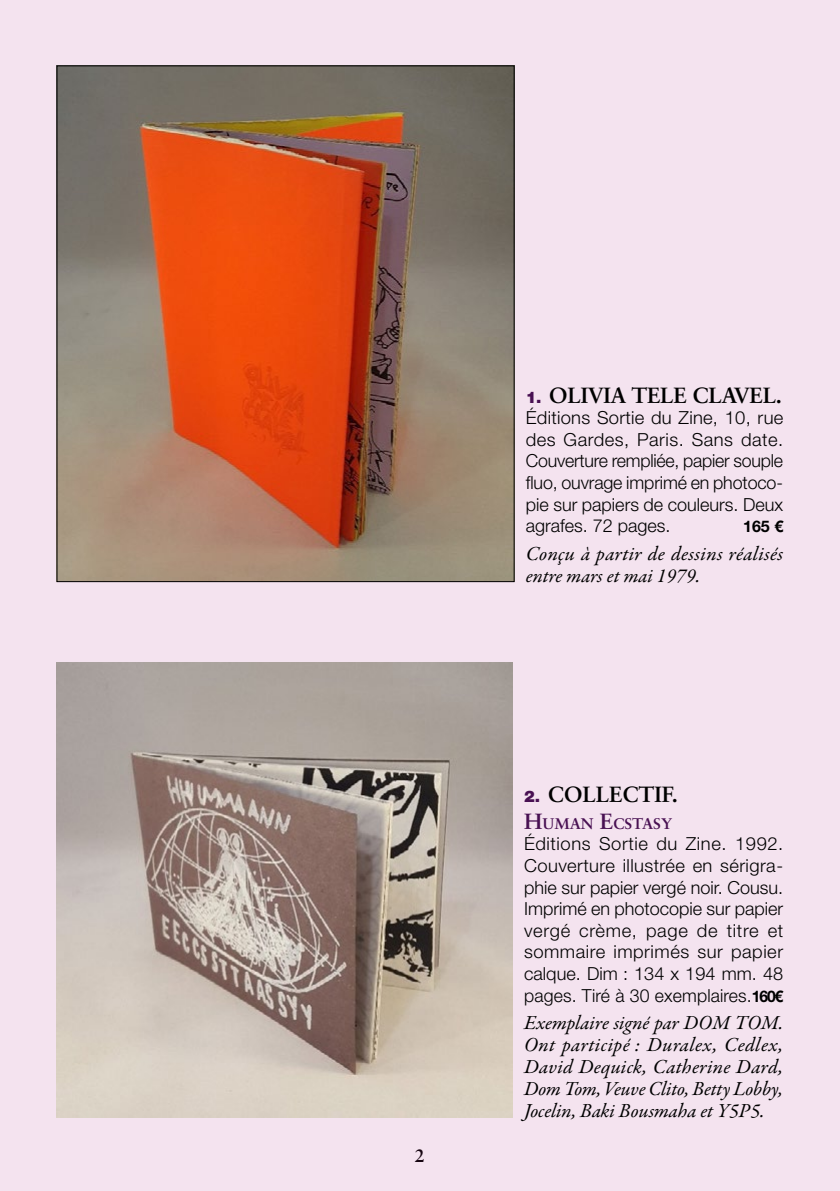
<style>
.page{position:relative;width:840px;height:1191px;background:#fff}
.page>*{position:absolute;margin:0;border:0;box-sizing:border-box;transform-origin:0 0}
.t1{font:700 22px "Sabon LT Std";letter-spacing:-.01em;color:#000}
.Ouvrage_notice{font:italic 20px/22px "Garamond Premr Pro";color:#000}
.Ouvrage_descriptif{font:300 18px/21.6px "Helvetica Neue LT Std";color:#000;text-align:justify}
.t2{font:700 18px "Sabon LT Std";color:#000}
.Ouvrage_descriptif-2{font:700 16px "Helvetica Neue LT Std";color:#000}
.t3{font:700 15.4px "Sabon LT Std";color:#481052}
.s1{font-family:"Helvetica Neue LT Std";font-weight:900;font-size:16px;color:#481052}
.s2{font-size:22px}
.s3{font-weight:700;font-size:16px}
</style>
<div class="page">
<div style="left:0;top:0;width:839px;height:1191px;background:#f4e3ef"></div>
<img style="left:59px;top:68px;width:453px;height:512px">
<img style="left:57px;top:662px;width:455px;height:455px">
<p class="t2" style="left:415px;top:1144px;width:12px">2</p>
<p class="t1" style="left:525px;top:381px;width:258px"><span class="s1">1.</span> OLIVIA TELE CLAVEL.</p>
<p class="Ouvrage_descriptif" style="left:525px;top:406px;width:259px">Éditions Sortie du Zine, 10, rue des Gardes, Paris. Sans date.<br>Couverture rempliée, papier souple fluo, ouvrage imprimé en photoco&shy;pie sur papiers de couleurs. Deux agrafes. 72 pages.</p>
<p class="Ouvrage_descriptif-2" style="left:742px;top:516px;width:42px">165 €</p>
<p class="Ouvrage_notice" style="left:525px;top:543px;width:259px">Conçu à partir de dessins réalisés entre mars et mai 1979.</p>
<p class="t1" style="left:523px;top:781px;width:155px"><span class="s1">2.</span> COLLECTIF.</p>
<p class="t3" style="left:523px;top:813px;width:149px"><span class="s2">H</span>UMAN <span class="s2">E</span>CSTASY</p>
<p class="Ouvrage_descriptif" style="left:523px;top:832px;width:261px">Éditions Sortie du Zine. 1992.<br>Couverture illustrée en sérigra&shy;phie sur papier vergé noir. Cousu.<br>Imprimé en photocopie sur papier vergé crème, page de titre et sommaire imprimés sur papier calque. Dim : 134 x 194 mm. 48 pages. Tiré à 30 exemplaires.<span class="s3">160 €</span></p>
<p class="Ouvrage_notice" style="left:523px;top:1013px;width:260px;text-align:justify">Exemplaire signé par DOM TOM.<br>Ont participé : Duralex, Cedlex, David Dequick, Catherine Dard, Dom Tom, Veuve Clito, Betty Lobby, Jocelin, Baki Bousmaha et Y5P5.</p>
</div>
